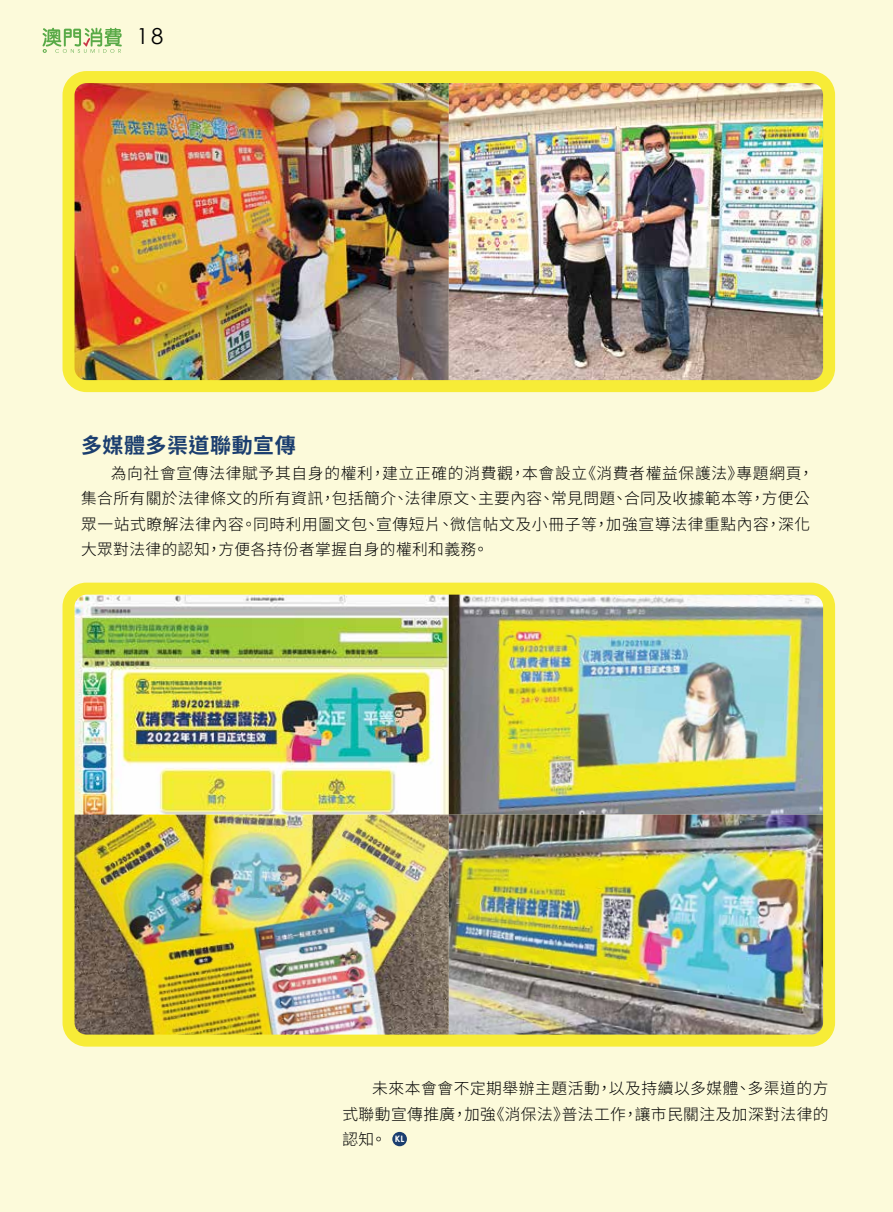
<style>
.page{position:relative;width:893px;height:1212px;background:#fcfada}
.page>*{position:absolute;margin:0;border:0;box-sizing:border-box;transform-origin:0 0}
.t1{font:22.05px "Century Gothic";color:#000}
.t2{font:700 21px "Source Han Sans TW";letter-spacing:.025em;color:#1b3e6f}
.t3{font:300 15.75px/25.5px "Source Han Sans TW";letter-spacing:.035em;color:#000}
.s1{font-family:"Source Han Sans KR"}
</style>
<div class="page">
<div style="left:392px;top:1132px;width:15px;height:14px;background:#1b3e6f;border-radius:50%"></div>
<img style="left:76px;top:596px;width:373px;height:219px">
<img style="left:76px;top:815px;width:746px;height:218px">
<img style="left:449px;top:596px;width:373px;height:219px">
<img style="left:76px;top:84px;width:375px;height:295px">
<img style="left:451px;top:84px;width:371px;height:295px">
<div style="left:63px;top:71px;width:772px;height:321px;border:12px solid #f7ec37;border-radius:18px"></div>
<div style="left:63px;top:583px;width:772px;height:463px;border:12px solid #f7ec37;border-radius:18px"></div>
<svg style="left:42px;top:28px;width:80px;height:25px"></svg>
<h1 class="t1" style="left:137px;top:21px;width:28px">18</h1>
<h2 class="t2" style="left:81px;top:434px;width:216px">多媒體多渠道聯動宣傳</h2>
<p class="t3" style="left:81px;top:461px;width:734px;text-indent:30px">為向社會宣傳法律賦予其自身的權利，建立正確的消費觀，本會設立《消費<span class="s1">者</span>權益保護法》專題網頁，集合所有關於法律條文的所有資訊，包括簡介、法律原文、主要內容、常見問題、合同及收據範本等，方便公眾一站式瞭解法律內容。同時利用圖文包、宣傳短片、微信帖文及小冊子等，加強宣導法律重點內容，深化大眾對法律的認知，方便各持份<span class="s1">者</span>掌握自身的權利和義務。</p>
<p class="t3" style="left:342px;top:1076px;width:488px;text-align:justify;text-indent:30px">未來本會會不定期舉辦主題活動，以及持續以多媒體、多渠道的方式聯動宣傳推廣，加強《消保法》普法工作，讓市民關注及加深對法律的認知。 <sup>KL</sup></p>
</div>
